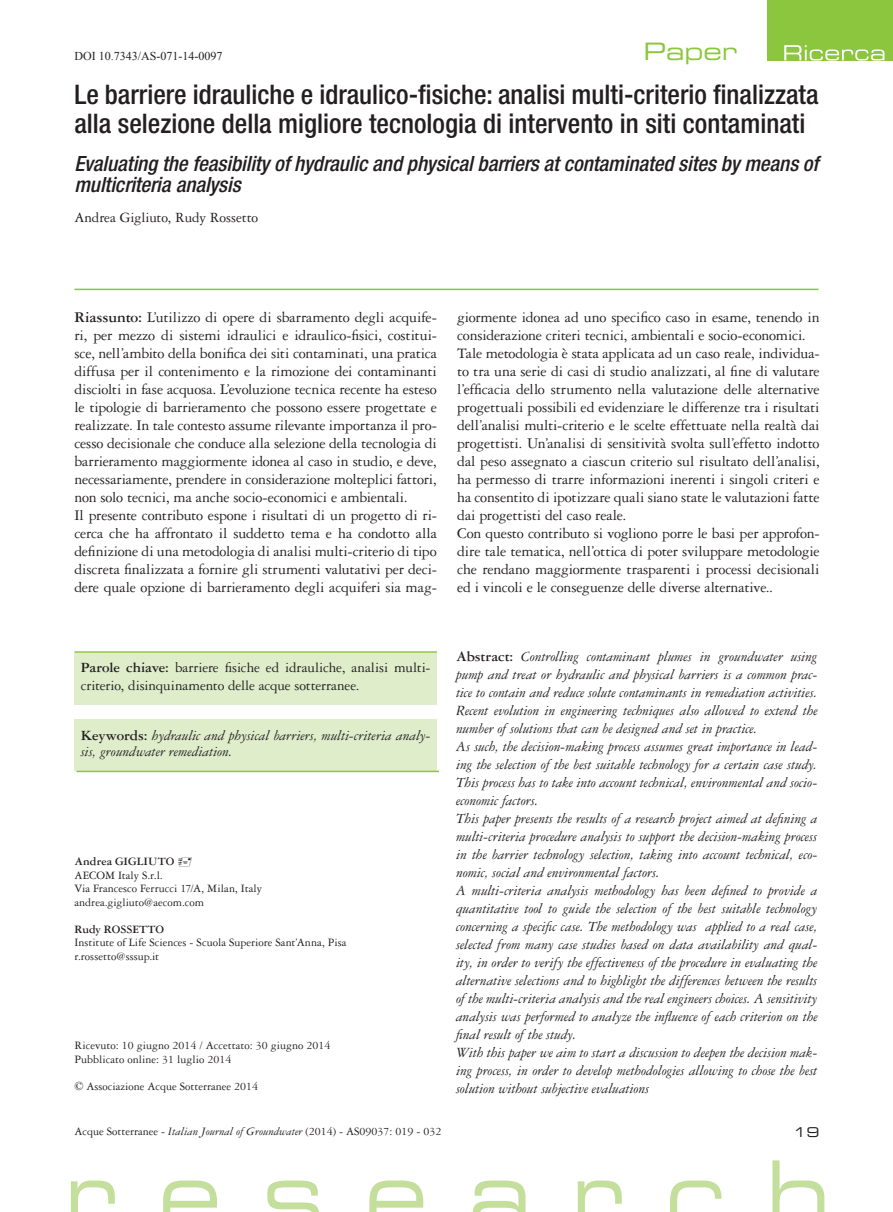
<style>
.page{position:relative;width:893px;height:1212px;background:#fff}
.page>*{position:absolute;margin:0;border:0;box-sizing:border-box;transform-origin:0 0}
.t1{font:500 condensed 27px/28.5px "Helvetica Neue LT Std";color:#231f20}
.t2{font:24px "Eurostile LT Std Ex 2";color:#8bc63e}
.t3{font:italic 500 condensed 21px/21px "Helvetica Neue LT Std";color:#231f20}
.t4{font:15.75px/18px "Garamond 3 LT Std";letter-spacing:-.01em;color:#231f20}
.t5{font:italic 15px/18px "Garamond 3 LT Std";letter-spacing:-.005em;color:#231f20}
.t6{font:15px/18px "Garamond 3 LT Std";letter-spacing:-.005em;color:#231f20}
.t7{font:13.5px "Eurostile LT Std Ex 2";color:#231f20}
.t8{font:12px/13.5px "Garamond 3 LT Std";color:#231f20}
.t9{font:700 12px "Garamond 3 LT Std";color:#231f20}
.t10{font:12px "Times New Roman";color:#231f20}
.s1{font-weight:700}
.s2{font-weight:700;font-style:normal}
.s3{font-family:"Times New Roman"}
.s4{font-style:italic}
</style>
<div class="page">
<svg style="left:71px;top:1160px;width:753px;height:52px"></svg>
<hr style="left:74px;top:289px;width:745px;height:1px;background:#8bc63e">
<div style="left:74px;top:653px;width:363px;height:51px;background:#dfedcb"></div>
<div style="left:74px;top:719px;width:363px;height:52px;background:#dfedcb"></div>
<hr style="left:74px;top:651px;width:363px;height:2px;background:#8bc63e">
<hr style="left:77px;top:771px;width:362px;height:1px;background:#8bc63e">
<div style="left:767px;top:0;width:126px;height:61px;background:#8bc63e"></div>
<svg style="left:784px;top:45px;width:100px;height:16px"></svg>
<h2 class="t2" style="left:643px;top:35px;width:95px">Paper</h2>
<p class="t10" style="left:74px;top:48px;width:149px">DOI 10.7343/AS-071-14-0097</p>
<h1 class="t1" style="left:74px;top:80px;width:746px">Le barriere idrauliche e idraulico-fisiche: analisi multi-criterio finalizzata alla selezione della migliore tecnologia di intervento in siti contaminati</h1>
<h3 class="t3" style="left:74px;top:153px;width:745px">Evaluating the feasibility of hydraulic and physical barriers at contaminated sites by means of multicriteria analysis</h3>
<p class="t6" style="left:74px;top:208px;width:185px">Andrea Gigliuto, Rudy Rossetto</p>
<p class="t4" style="left:74px;top:308px;width:364px"><span class="s1">Riassunto:</span> L’utilizzo di opere di sbarramento degli acquife&shy;ri, per mezzo di sistemi idraulici e idraulico-fisici, costitui&shy;sce, nell’ambito della bonifica dei siti contaminati, una pratica diffusa per il contenimento e la rimozione dei contaminanti disciolti in fase acquosa. L’evoluzione tecnica recente ha esteso le tipologie di barrieramento che possono essere progettate e realizzate. In tale contesto assume rilevante importanza il pro&shy;cesso decisionale che conduce alla selezione della tecnologia di barrieramento maggiormente idonea al caso in studio, e deve, necessariamente, prendere in considerazione molteplici fattori, non solo tecnici, ma anche socio-economici e ambientali.<br>Il presente contributo espone i risultati di un progetto di ri&shy;cerca che ha affrontato il suddetto tema e ha condotto alla definizione di una metodologia di analisi multi-criterio di tipo discreta finalizzata a fornire gli strumenti valutativi per deci&shy;dere quale opzione di barrieramento degli acquiferi sia mag-</p>
<p class="t4" style="left:457px;top:308px;width:364px">giormente idonea ad uno specifico caso in esame, tenendo in considerazione criteri tecnici, ambientali e socio-economici.<br>Tale metodologia è stata applicata ad un caso reale, individua&shy;to tra una serie di casi di studio analizzati, al fine di valutare l’efficacia dello strumento nella valutazione delle alternative progettuali possibili ed evidenziare le differenze tra i risultati dell’analisi multi-criterio e le scelte effettuate nella realtà dai progettisti. Un’analisi di sensitività svolta sull’effetto indotto dal peso assegnato a ciascun criterio sul risultato dell’analisi, ha permesso di trarre informazioni inerenti i singoli criteri e ha consentito di ipotizzare quali siano state le valutazioni fatte dai progettisti del caso reale.<br>Con questo contributo si vogliono porre le basi per approfon&shy;dire tale tematica, nell’ottica di poter sviluppare metodologie che rendano maggiormente trasparenti i processi decisionali ed i vincoli e le conseguenze delle diverse alternative..</p>
<p class="t6" style="left:81px;top:659px;width:351px"><span class="s1">Parole chiave:</span> barriere fisiche ed idrauliche, analisi multi&shy;criterio, disinquinamento delle acque sotterranee.</p>
<p class="t5" style="left:81px;top:727px;width:351px;line-height:16.5px"><span class="s2">Keywords:</span> hydraulic and physical barriers, multi-criteria analy&shy;sis, groundwater remediation.</p>
<p class="t9" style="left:74px;top:855px;width:102px">Andrea GIGLIUTO</p>
<p class="t8" style="left:74px;top:868px;width:189px">AECOM Italy S.r.l.<br>Via Francesco Ferrucci 17/A, Milan, Italy andrea.gigliuto@aecom.com</p>
<p class="t9" style="left:74px;top:922px;width:91px">Rudy ROSSETTO</p>
<p class="t8" style="left:74px;top:936px;width:274px">Institute of Life Sciences - Scuola Superiore Sant’Anna, Pisa r.rossetto@sssup.it</p>
<p class="t8" style="left:74px;top:1039px;width:257px">Ricevuto: 10 giugno 2014 / Accettato: 30 giugno 2014<br>Pubblicato online: 31 luglio 2014</p>
<p class="t8" style="left:74px;top:1079px;width:185px"><span class="s3">©</span> Associazione Acque Sotterranee 2014</p>
<p class="t5" style="left:456px;top:647px;width:363px"><span class="s2">Abstract:</span> Controlling contaminant plumes in groundwater using pump and treat or hydraulic and physical barriers is a common prac&shy;tice to contain and reduce solute contaminants in remediation activities.<br>Recent evolution in engineering techniques also allowed to extend the number of solutions that can be designed and set in practice.<br>As such, the decision-making process assumes great importance in lead&shy;ing the selection of the best suitable technology for a certain case study.<br>This process has to take into account technical, environmental and socio&shy;economic factors.<br>This paper presents the results of a research project aimed at defining a multi-criteria procedure analysis to support the decision-making process in the barrier technology selection, taking into account technical, eco&shy;nomic, social and environmental factors.<br>A multi-criteria analysis methodology has been defined to provide a quantitative tool to guide the selection of the best suitable technology concerning a specific case. The methodology was applied to a real case, selected from many case studies based on data availability and qual&shy;ity, in order to verify the effectiveness of the procedure in evaluating the alternative selections and to highlight the differences between the results of the multi-criteria analysis and the real engineers choices. A sensitivity analysis was performed to analyze the influence of each criterion on the final result of the study.<br>With this paper we aim to start a discussion to deepen the decision mak&shy;ing process, in order to develop methodologies allowing to chose the best solution without subjective evaluations</p>
<p class="t8" style="left:74px;top:1124px;width:368px">Acque Sotterranee - <span class="s4">Italian Journal of Groundwater</span> (2014) - AS09037: 019 - 032</p>
<p class="t7" style="left:794px;top:1123px;width:28px">19</p>
</div>
